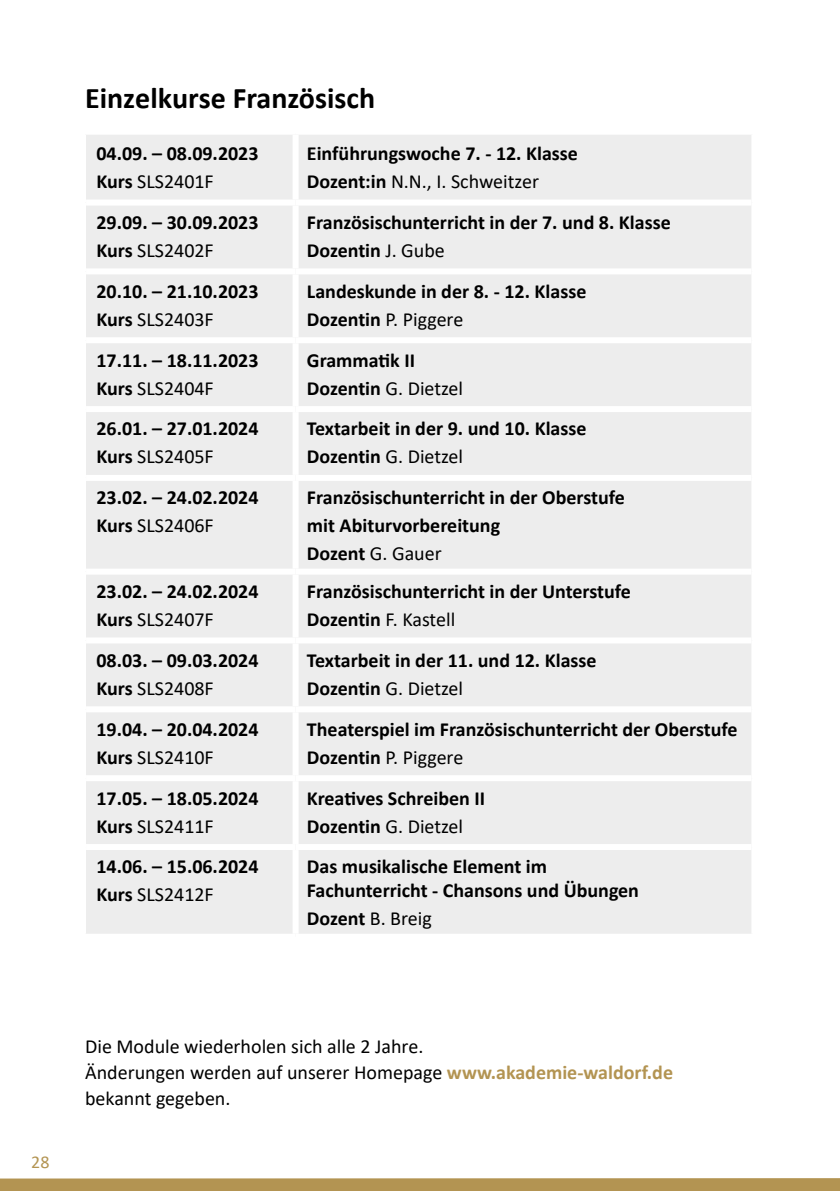
<style>
.page{position:relative;width:840px;height:1191px;background:#fff}
.page>*{position:absolute;margin:0;border:0;box-sizing:border-box;transform-origin:0 0}
.t1{font:700 30px "Calibri";color:#000}
.t2{font:700 20px/28px "Calibri";color:#000}
.t3{font:20px/26px "Calibri";color:#000}
.t4{font:18px "Calibri";color:#b39452}
.s1{font-weight:400}
.s2{font-weight:700}
.s3{font-weight:700;color:#b39452}
</style>
<div class="page">
<svg style="left:0;top:1178px;width:839px;height:13px;background:#b49656"></svg>
<div style="left:86px;top:135px;width:665px;height:798px;background:#ededed"></div>
<div style="left:292px;top:135px;width:6px;height:64px;background:#fff"></div>
<div style="left:86px;top:199px;width:209px;height:6px;background:#fff"></div>
<div style="left:295px;top:199px;width:456px;height:6px;background:#fff"></div>
<div style="left:292px;top:205px;width:6px;height:63px;background:#fff"></div>
<div style="left:86px;top:268px;width:209px;height:6px;background:#fff"></div>
<div style="left:295px;top:268px;width:456px;height:6px;background:#fff"></div>
<div style="left:292px;top:274px;width:6px;height:63px;background:#fff"></div>
<div style="left:86px;top:337px;width:209px;height:6px;background:#fff"></div>
<div style="left:295px;top:337px;width:456px;height:6px;background:#fff"></div>
<div style="left:292px;top:343px;width:6px;height:63px;background:#fff"></div>
<div style="left:86px;top:406px;width:209px;height:6px;background:#fff"></div>
<div style="left:295px;top:406px;width:456px;height:6px;background:#fff"></div>
<div style="left:292px;top:412px;width:6px;height:63px;background:#fff"></div>
<div style="left:86px;top:475px;width:209px;height:6px;background:#fff"></div>
<div style="left:295px;top:475px;width:456px;height:6px;background:#fff"></div>
<div style="left:292px;top:481px;width:6px;height:87px;background:#fff"></div>
<div style="left:86px;top:568px;width:209px;height:6px;background:#fff"></div>
<div style="left:295px;top:568px;width:456px;height:6px;background:#fff"></div>
<div style="left:292px;top:574px;width:6px;height:63px;background:#fff"></div>
<div style="left:86px;top:637px;width:209px;height:6px;background:#fff"></div>
<div style="left:295px;top:637px;width:456px;height:6px;background:#fff"></div>
<div style="left:292px;top:643px;width:6px;height:63px;background:#fff"></div>
<div style="left:86px;top:706px;width:209px;height:6px;background:#fff"></div>
<div style="left:295px;top:706px;width:456px;height:6px;background:#fff"></div>
<div style="left:292px;top:712px;width:6px;height:63px;background:#fff"></div>
<div style="left:86px;top:775px;width:209px;height:6px;background:#fff"></div>
<div style="left:295px;top:775px;width:456px;height:6px;background:#fff"></div>
<div style="left:292px;top:781px;width:6px;height:63px;background:#fff"></div>
<div style="left:86px;top:844px;width:209px;height:6px;background:#fff"></div>
<div style="left:295px;top:844px;width:456px;height:6px;background:#fff"></div>
<div style="left:292px;top:850px;width:6px;height:83px;background:#fff"></div>
<h1 class="t1" style="left:85px;top:76px;width:291px">Einzelkurse Französisch</h1>
<p class="t2" style="left:96px;top:139px;width:164px">04.09. – 08.09.2023<br>Kurs <span class="s1">SLS2401F</span></p>
<p class="t2" style="left:307px;top:139px;width:272px">Einführungswoche 7. - 12. Klasse<br>Dozent:in <span class="s1">N.N., I. Schweitzer</span></p>
<p class="t2" style="left:96px;top:208px;width:164px">29.09. – 30.09.2023<br>Kurs <span class="s1">SLS2402F</span></p>
<p class="t2" style="left:307px;top:208px;width:365px">Französischunterricht in der 7. und 8. Klasse<br>Dozentin <span class="s1">J. Gube</span></p>
<p class="t2" style="left:96px;top:277px;width:164px">20.10. – 21.10.2023<br>Kurs <span class="s1">SLS2403F</span></p>
<p class="t2" style="left:307px;top:277px;width:281px">Landeskunde in der 8. - 12. Klasse<br>Dozentin <span class="s1">P. Piggere</span></p>
<p class="t2" style="left:96px;top:346px;width:164px">17.11. – 18.11.2023<br>Kurs <span class="s1">SLS2404F</span></p>
<p class="t2" style="left:307px;top:346px;width:158px">Grammatik II<br>Dozentin <span class="s1">G. Dietzel</span></p>
<p class="t2" style="left:96px;top:414px;width:164px">26.01. – 27.01.2024<br>Kurs <span class="s1">SLS2405F</span></p>
<p class="t2" style="left:307px;top:414px;width:281px">Textarbeit in der 9. und 10. Klasse<br>Dozentin <span class="s1">G. Dietzel</span></p>
<p class="t2" style="left:96px;top:483px;width:164px">23.02. – 24.02.2024<br>Kurs <span class="s1">SLS2406F</span></p>
<p class="t2" style="left:307px;top:483px;width:319px">Französischunterricht in der Oberstufe mit Abiturvorbereitung<br>Dozent <span class="s1">G. Gauer</span></p>
<p class="t2" style="left:96px;top:577px;width:164px">23.02. – 24.02.2024<br>Kurs <span class="s1">SLS2407F</span></p>
<p class="t2" style="left:307px;top:577px;width:325px">Französischunterricht in der Unterstufe<br>Dozentin <span class="s1">F. Kastell</span></p>
<p class="t2" style="left:96px;top:646px;width:164px">08.03. – 09.03.2024<br>Kurs <span class="s1">SLS2408F</span></p>
<p class="t2" style="left:307px;top:646px;width:291px">Textarbeit in der 11. und 12. Klasse<br>Dozentin <span class="s1">G. Dietzel</span></p>
<p class="t2" style="left:96px;top:715px;width:164px">19.04. – 20.04.2024<br>Kurs <span class="s1">SLS2410F</span></p>
<p class="t2" style="left:307px;top:715px;width:432px">Theaterspiel im Französischunterricht der Oberstufe<br>Dozentin <span class="s1">P. Piggere</span></p>
<p class="t2" style="left:96px;top:783px;width:164px">17.05. – 18.05.2024<br>Kurs <span class="s1">SLS2411F</span></p>
<p class="t2" style="left:307px;top:783px;width:180px">Kreatives Schreiben II<br>Dozentin <span class="s1">G. Dietzel</span></p>
<p class="t2" style="left:96px;top:852px;width:164px">14.06. – 15.06.2024<br>Kurs <span class="s1">SLS2412F</span></p>
<p class="t2" style="left:307px;top:854px;width:333px;line-height:24px">Das musikalische Element im<br>Fachunterricht - Chansons und Übungen</p>
<p class="t3" style="left:307px;top:905px;width:126px"><span class="s2">Dozent</span> B. Breig</p>
<p class="t4" style="left:31px;top:1149px;width:20px">28</p>
<p class="t3" style="left:85px;top:1033px;width:589px">Die Module wiederholen sich alle 2 Jahre.<br>Änderungen werden auf unserer Homepage <span class="s3">www.akademie-waldorf.de </span>bekannt gegeben.</p>
</div>
